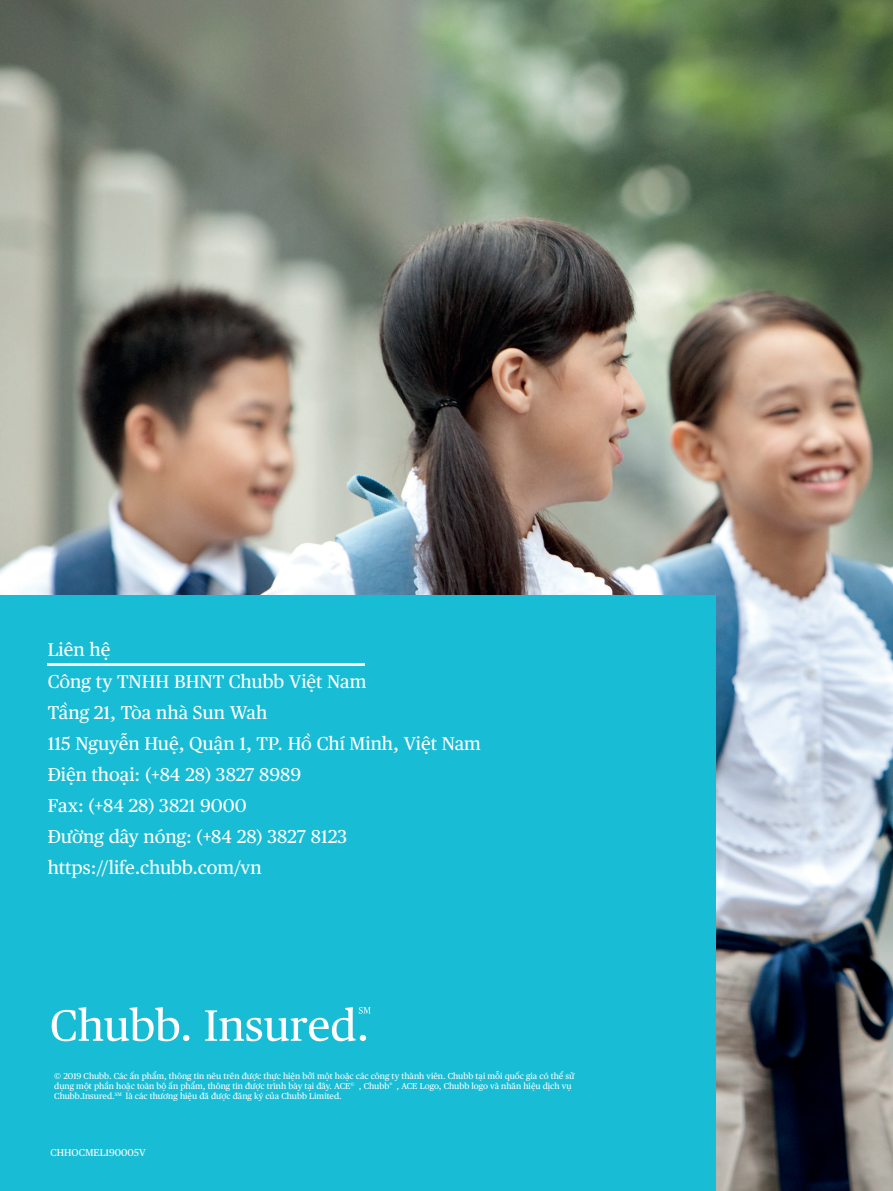
<style>
.page{position:relative;width:893px;height:1191px;background:#fff}
.page>*{position:absolute;margin:0;border:0;box-sizing:border-box;transform-origin:0 0}
.t1{font:18.6px/31px "Chubb Publico Text VN";color:#fff}
.t2{font:10px "Chubb Publico Text VN";color:#fff}
.t3{font:8.6px/10.4px "Chubb Publico Text VN";color:#fff}
</style>
<div class="page">
<img style="left:0;top:0;width:892px;height:1191px">
<div style="left:0;top:595px;width:715px;height:596px;background:#18bdd5"></div>
<svg style="left:52px;top:1007px;width:127px;height:34px"></svg>
<div style="left:183px;top:1034px;width:6px;height:7px;background:#fff;border-radius:50%"></div>
<svg style="left:205px;top:1007px;width:165px;height:34px"></svg>
<hr style="left:48px;top:663px;width:317px;height:2px;background:#fff">
<h1 class="t1" style="left:48px;top:633px;width:434px">Liên hệ<br>Công ty TNHH BHNT Chubb Việt Nam<br>Tầng 21, Tòa nhà Sun Wah<br>115 Nguyễn Huệ, Quận 1, TP. Hồ Chí Minh, Việt Nam<br>Điện thoại: (+84 28) 3827 8989<br>Fax: (+84 28) 3821 9000<br>Đường dây nóng: (+84 28) 3827 8123 https://life.chubb.com/vn</h1>
<p class="t3" style="left:54px;top:1070px;width:521px">© 2019 Chubb. Các ấn phẩm, thông tin nêu trên được thực hiện bởi một hoặc các công ty thành viên. Chubb tại mỗi quốc gia có thể sử dụng một phần hoặc toàn bộ ấn phẩm, thông tin được trình bày tại đây. ACE<sup>©</sup> , Chubb<sup>®</sup> , ACE Logo, Chubb logo và nhãn hiệu dịch vụ<br>Chubb.Insured.<sup>SM</sup> là các thương hiệu đã được đăng ký của Chubb Limited.</p>
<p class="t2" style="left:51px;top:1145px;width:97px">CHHOCMEL190005V</p>
</div>
